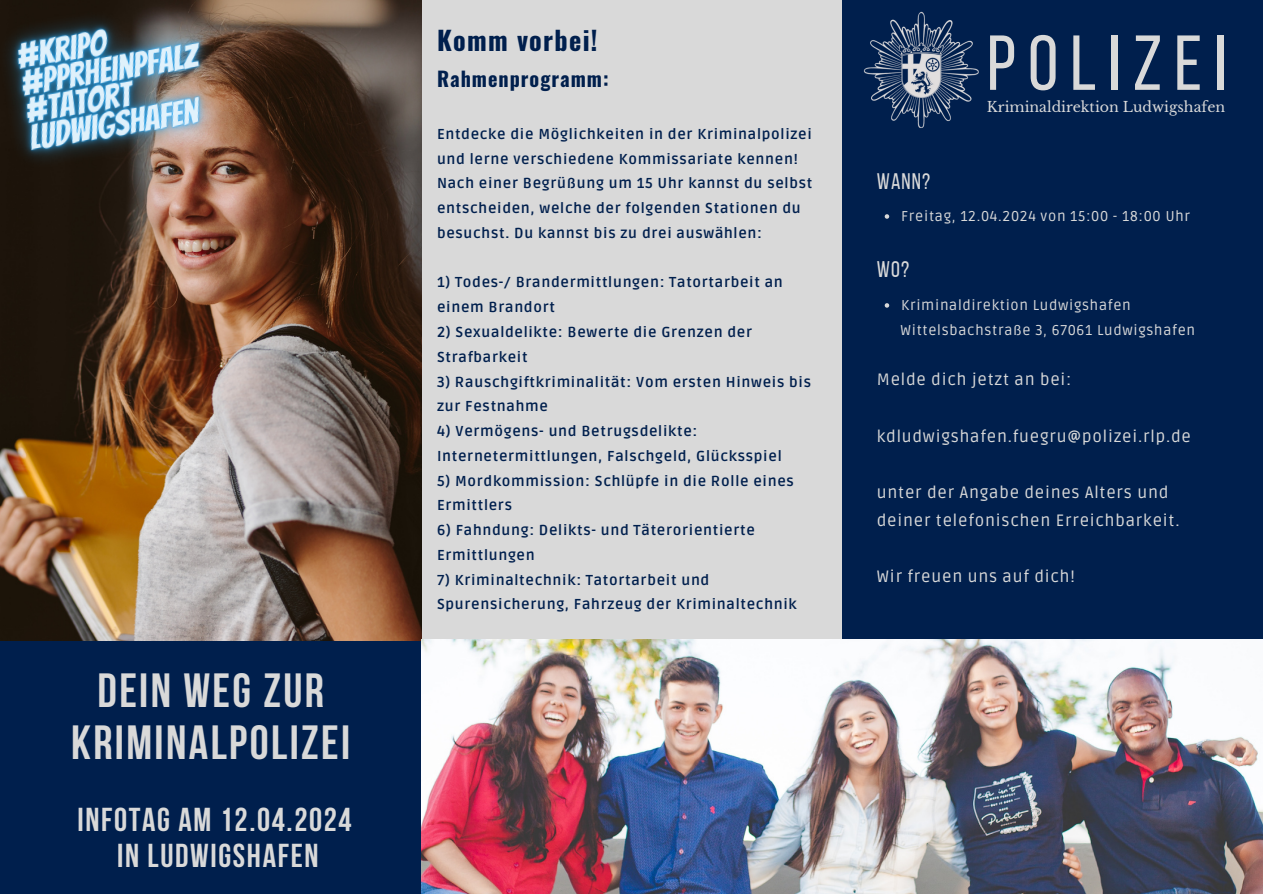
<style>
.page{position:relative;width:1263px;height:894px;background:#fff}
.page>*{position:absolute;margin:0;border:0;box-sizing:border-box;transform-origin:0 0}
.t1{font:77.7px "Bebas Neue";letter-spacing:.155em;color:#d9d9d9}
.t2{font:700 47.7px/51.9px "Bebas Neue";letter-spacing:.05em;color:#d9d9d9;text-align:center}
.t3{font:700 33px/36px "Bebas Neue";letter-spacing:.05em;color:#d9d9d9;text-align:center}
.t4{font:700 26.1px "Oswald";letter-spacing:.05em;color:#001f4d}
.t5{font:22.5px "Bebas Neue";color:#d9d9d9}
.t6{font:22.35px "Bebas Neue";color:#d9d9d9}
.t7{font:700 20.1px "Oswald";letter-spacing:.05em;color:#001f4d}
.t8{font:16.5px/28.2px "Ruda";letter-spacing:.05em;color:#d9d9d9}
.t9{font:700 14.4px/24.8px "Ruda";letter-spacing:.05em;color:#001f4d}
.t10{font:14.25px "Ruda";letter-spacing:.05em;color:#d9d9d9}
.t11{font:14.1px "Libre Baskerville";color:#d9d9d9}
</style>
<div class="page">
<div style="left:0;top:0;width:1263px;height:893px;background:#001f4d"></div>
<div style="left:422px;top:0;width:420px;height:651px;background:#d9d9d9"></div>
<img style="left:0;top:0;width:422px;height:640px">
<img style="left:422px;top:639px;width:841px;height:254px">
<img style="left:863px;top:11px;width:116px;height:117px">
<svg style="left:885px;top:214px;width:4px;height:5px"></svg>
<svg style="left:885px;top:303px;width:4px;height:4px"></svg>
<img style="left:0;top:0;width:268px;height:207px">
<h1 class="t2" style="left:71px;top:669px;width:281px">DEIN WEG ZUR<br>KRIMINALPOLIZEI</h1>
<h3 class="t3" style="left:77px;top:804px;width:276px">INFOTAG AM 12.04.2024<br>IN LUDWIGSHAFEN</h3>
<p class="t4" style="left:437px;top:20px;width:162px">Komm vorbei!</p>
<p class="t7" style="left:437px;top:63px;width:173px">Rahmenprogramm:</p>
<p class="t9" style="left:437px;top:122px;width:377px">Entdecke die Möglichkeiten in der Kriminalpolizei und lerne verschiedene Kommissariate kennen!<br>Nach einer Begrüßung um 15 Uhr kannst du selbst entscheiden, welche der folgenden Stationen du besuchst. Du kannst bis zu drei auswählen:</p>
<p class="t9" style="left:437px;top:270px;width:347px">1) Todes-/ Brandermittlungen: Tatortarbeit an einem Brandort</p>
<p class="t9" style="left:437px;top:320px;width:316px">2) Sexualdelikte: Bewerte die Grenzen der<br>Strafbarkeit</p>
<p class="t9" style="left:437px;top:369px;width:376px">3) Rauschgiftkriminalität: Vom ersten Hinweis bis zur Festnahme</p>
<p class="t9" style="left:437px;top:419px;width:346px">4) Vermögens- und Betrugsdelikte:<br>Internetermittlungen, Falschgeld, Glücksspiel</p>
<p class="t9" style="left:437px;top:468px;width:358px">5) Mordkommission: Schlüpfe in die Rolle eines<br>Ermittlers</p>
<p class="t9" style="left:437px;top:518px;width:319px">6) Fahndung: Delikts- und Täterorientierte<br>Ermittlungen</p>
<p class="t9" style="left:437px;top:567px;width:361px">7) Kriminaltechnik: Tatortarbeit und<br>Spurensicherung, Fahrzeug der Kriminaltechnik</p>
<h2 class="t1" style="left:987px;top:31px;width:241px">POLIZEI</h2>
<p class="t11" style="left:987px;top:98px;width:240px">Kriminaldirektion Ludwigshafen</p>
<p class="t6" style="left:877px;top:173px;width:55px">WANN?</p>
<h5 class="t10" style="left:901px;top:208px;width:291px">Freitag, 12.04.2024 von 15:00 - 18:00 Uhr</h5>
<p class="t5" style="left:877px;top:260px;width:34px">WO?</p>
<h5 class="t10" style="left:901px;top:297px;width:231px">Kriminaldirektion Ludwigshafen</h5>
<p class="t10" style="left:900px;top:321px;width:296px">Wittelsbachstraße 3, 67061 Ludwigshafen</p>
<p class="t8" style="left:877px;top:366px;width:196px">Melde dich jetzt an bei:</p>
<p class="t8" style="left:877px;top:422px;width:316px">kdludwigshafen.fuegru@polizei.rlp.de</p>
<p class="t8" style="left:877px;top:478px;width:304px">unter der Angabe deines Alters und deiner telefonischen Erreichbarkeit.</p>
<p class="t8" style="left:877px;top:563px;width:199px">Wir freuen uns auf dich!</p>
</div>
